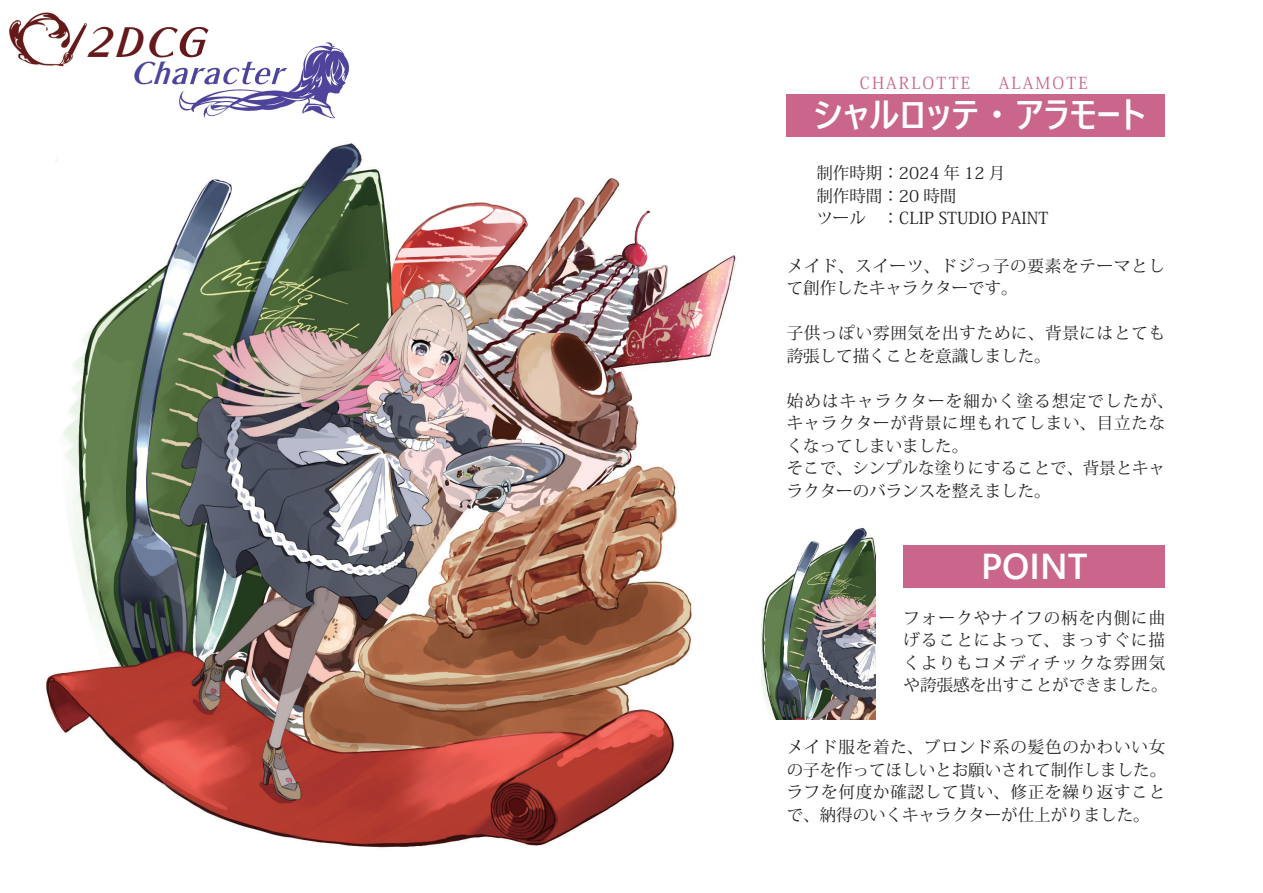
<style>
.page{position:relative;width:1263px;height:893px;background:#fff}
.page>*{position:absolute;margin:0;border:0;box-sizing:border-box;transform-origin:0 0}
.t1{font:600 36px "Yu Gothic UI";color:#fff}
.t2{font:36px "CHI Sabrina free R";color:#65191a}
.t3{font:16.5px/22.5px "Koz Min Pr 6 N";letter-spacing:.045em;color:#231f20}
.t4{font:16.5px/22.5px "Koz Min Pr 6 N";color:#231f20}
.t5{font:16.5px "Koz Min Pr 6 N";letter-spacing:.125em;color:#ca668c}
</style>
<div class="page">
<img style="left:9px;top:12px;width:78px;height:55px">
<img style="left:174px;top:42px;width:175px;height:77px">
<img style="left:171px;top:30px;width:38px;height:27px">
<img style="left:172px;top:62px;width:116px;height:22px">
<img style="left:46px;top:143px;width:690px;height:705px">
<img style="left:761px;top:527px;width:114px;height:193px">
<div style="left:787px;top:94px;width:378px;height:43px;background:#ca668c"></div>
<div style="left:904px;top:545px;width:261px;height:43px;background:#ca668c"></div>
<h1 class="t2" style="left:84px;top:20px;width:124px">2DCG</h1>
<p class="t5" style="left:860px;top:74px;width:112px">CHARLOTTE</p>
<p class="t5" style="left:999px;top:74px;width:91px">ALAMOTE</p>
<h1 class="t1" style="left:814px;top:95px;width:334px">シャルロッテ・アラモート</h1>
<p class="t4" style="left:816px;top:162px;width:190px">制作時期：2024 年 12 月制作時間：20 時間</p>
<p class="t4" style="left:882px;top:207px;width:168px">：CLIP STUDIO PAINT</p>
<p class="t3" style="left:816px;top:207px;width:51px">ツール</p>
<p class="t3" style="left:787px;top:255px;width:380px">メイド、スイーツ、ドジっ子の要素をテーマとして創作したキャラクターです。</p>
<p class="t3" style="left:787px;top:322px;width:380px">子供っぽい雰囲気を出すために、背景にはとても誇張して描くことを意識しました。</p>
<p class="t4" style="left:787px;top:390px;width:388px">始めはキャラクターを細かく塗る想定でしたが、キャラクターが背景に埋もれてしまい、目立たなくなってしまいました。<br>そこで、シンプルな塗りにすることで、背景とキャラクターのバランスを整えました。</p>
<h1 class="t1" style="left:981px;top:545px;width:108px">POINT</h1>
<p class="t3" style="left:904px;top:607px;width:265px">フォークやナイフの柄を内側に曲げることによって、まっすぐに描くよりもコメディチックな雰囲気や誇張感を出すことができました。</p>
<p class="t3" style="left:787px;top:736px;width:381px;text-align:justify">メイド服を着た、ブロンド系の髪色のかわいい女の子を作ってほしいとお願いされて制作しました。ラフを何度か確認して貰い、修正を繰り返すことで、納得のいくキャラクターが仕上がりました。</p>
</div>
